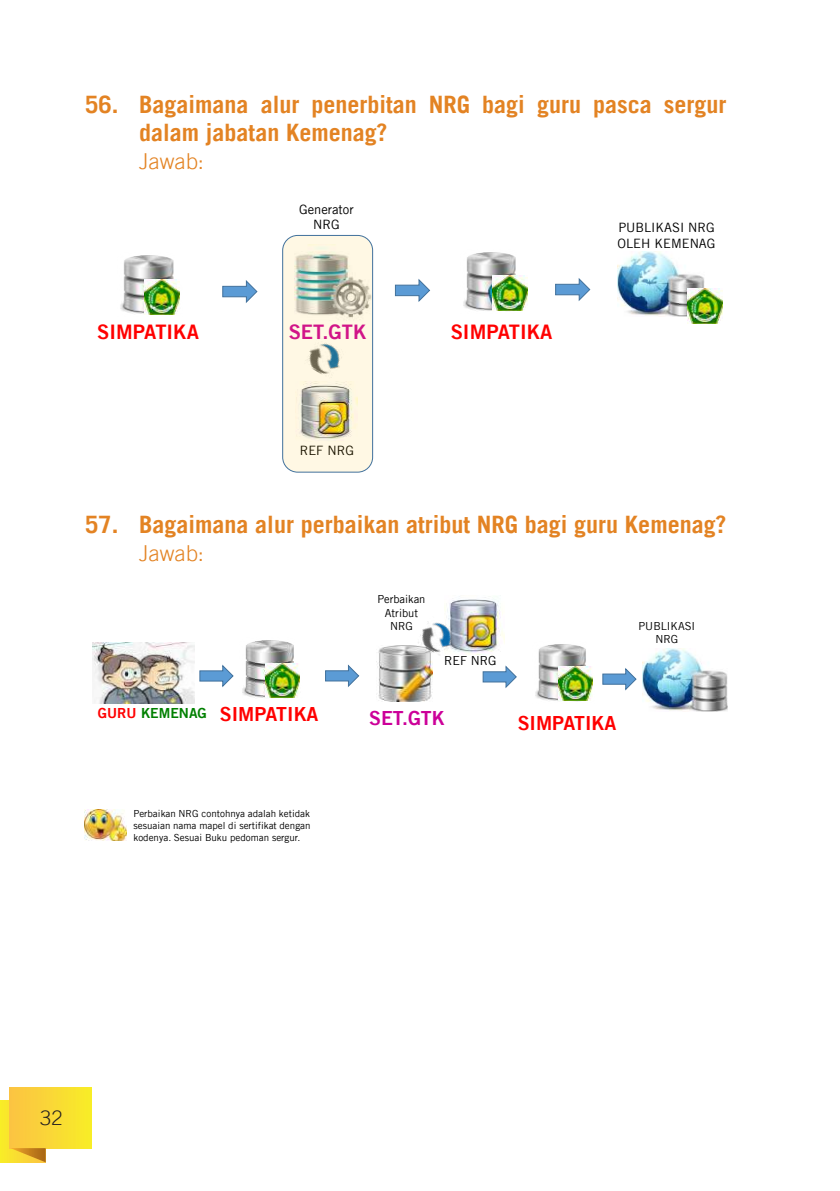
<style>
.page{position:relative;width:840px;height:1191px;background:#fff}
.page>*{position:absolute;margin:0;border:0;box-sizing:border-box;transform-origin:0 0}
.t1{font:700 24px/28px "Trade Gothic LT";color:#e38323}
.t2{font:300 22px "Trade Gothic LT";color:#e38323}
.t3{font:20px "Trade Gothic LT Bold Two";color:#f00}
.t4{font:20px "Trade Gothic LT Bold Two";color:#c09}
.t5{font:300 20px "Trade Gothic LT";color:#231f20}
.t6{font:19.4px "Trade Gothic LT Bold Two";color:#f00}
.t7{font:19.4px "Trade Gothic LT Bold Two";color:#c09}
.t8{font:14px "Trade Gothic LT Bold Two";color:#008000}
.t9{font:12.8px/15.4px "Trade Gothic LT";color:#000;text-align:center}
.t10{font:12.6px "Trade Gothic LT";color:#000}
.t11{font:11px/13.4px "Trade Gothic LT";color:#000;text-align:center}
.t12{font:9.8px/11.6px "Trade Gothic LT";color:#000;text-align:justify}
.s1{color:#f00}
</style>
<div class="page">
<div style="left:0;top:1100px;width:46px;height:62px;background:linear-gradient(to bottom,#f9e92a,#f9e82a)"></div>
<div style="left:10px;top:1087px;width:81px;height:61px;background:linear-gradient(to right,#fcc343,#f8ec28)"></div>
<svg style="left:10px;top:1148px;width:36px;height:14px"></svg>
<img style="left:120px;top:255px;width:55px;height:60px">
<svg style="left:222px;top:280px;width:36px;height:23px"></svg>
<img style="left:617px;top:251px;width:87px;height:66px">
<svg style="left:394px;top:279px;width:36px;height:23px"></svg>
<div style="left:282px;top:235px;width:90px;height:237px;background:#ffc000;border-radius:15px;opacity:.11"></div>
<div style="left:282px;top:235px;width:91px;height:237px;border:1px solid #41719c;border-radius:15px"></div>
<img style="left:145px;top:279px;width:35px;height:35px">
<img style="left:463px;top:252px;width:60px;height:59px">
<img style="left:492px;top:275px;width:35px;height:35px">
<svg style="left:555px;top:278px;width:35px;height:23px"></svg>
<img style="left:687px;top:288px;width:35px;height:35px">
<img style="left:376px;top:645px;width:56px;height:56px">
<svg style="left:199px;top:664px;width:35px;height:24px"></svg>
<img style="left:642px;top:648px;width:84px;height:64px">
<svg style="left:482px;top:665px;width:35px;height:23px"></svg>
<img style="left:93px;top:642px;width:101px;height:61px">
<img style="left:444px;top:597px;width:60px;height:57px">
<img style="left:415px;top:615px;width:45px;height:44px">
<img style="left:84px;top:810px;width:42px;height:31px">
<svg style="left:325px;top:664px;width:34px;height:23px"></svg>
<img style="left:242px;top:640px;width:56px;height:58px">
<img style="left:266px;top:663px;width:34px;height:34px">
<img style="left:535px;top:644px;width:58px;height:58px">
<img style="left:558px;top:666px;width:34px;height:34px">
<svg style="left:602px;top:668px;width:34px;height:23px"></svg>
<p class="t1" style="left:139px;top:90px;width:588px;text-indent:-54px">56. Bagaimana alur penerbitan NRG bagi guru pasca sergur dalam jabatan Kemenag?</p>
<p class="t2" style="left:139px;top:148px;width:66px">Jawab:</p>
<p class="t3" style="left:97px;top:319px;width:103px">SIMPATIKA</p>
<p class="t9" style="left:299px;top:201px;width:56px">Generator<br>NRG</p>
<p class="t4" style="left:288px;top:319px;width:79px">SET.GTK</p>
<p class="t9" style="left:299px;top:442px;width:56px">REF NRG</p>
<p class="t3" style="left:450px;top:319px;width:103px">SIMPATIKA</p>
<p class="t9" style="left:617px;top:220px;width:99px;text-align:left">PUBLIKASI NRG<br>OLEH KEMENAG</p>
<p class="t1" style="left:85px;top:510px;width:642px">57. Bagaimana alur perbaikan atribut NRG bagi guru Kemenag?</p>
<p class="t2" style="left:139px;top:540px;width:66px">Jawab:</p>
<p class="t8" style="left:98px;top:704px;width:110px"><span class="s1">GURU</span> KEMENAG</p>
<p class="t6" style="left:220px;top:702px;width:100px">SIMPATIKA</p>
<p class="t12" style="left:133px;top:807px;width:179px">Perbaikan NRG contohnya adalah ketidak sesuaian nama mapel di sertifikat dengan kodenya. Sesuai Buku pedoman sergur.</p>
<p class="t11" style="left:377px;top:592px;width:49px">Perbaikan<br>Atribut<br>NRG</p>
<p class="t10" style="left:444px;top:653px;width:54px">REF NRG</p>
<p class="t7" style="left:369px;top:705px;width:77px">SET.GTK</p>
<p class="t6" style="left:517px;top:710px;width:100px">SIMPATIKA</p>
<p class="t11" style="left:638px;top:619px;width:58px">PUBLIKASI<br>NRG</p>
<p class="t5" style="left:40px;top:1106px;width:24px">32</p>
</div>
